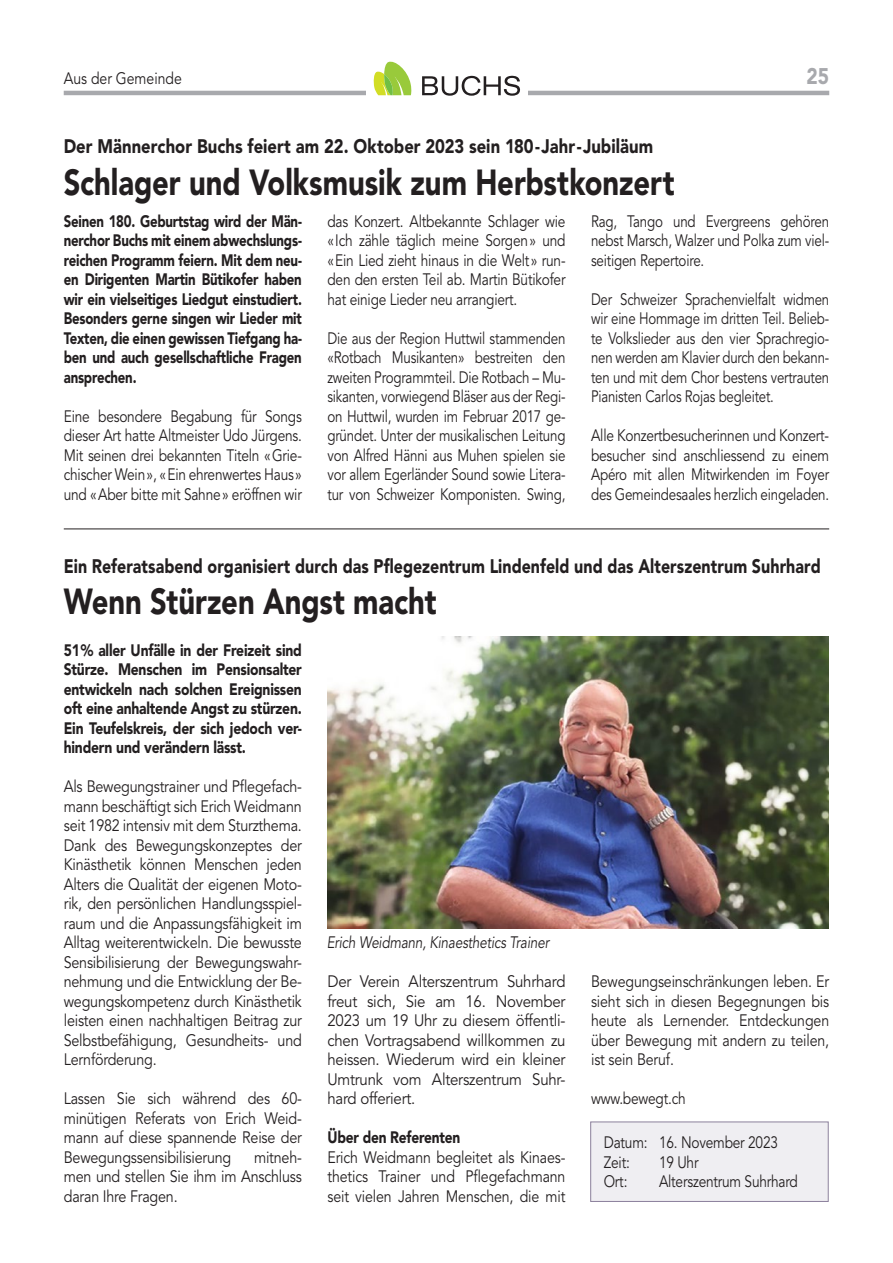
<style>
.page{position:relative;width:893px;height:1263px;background:#fff}
.page>*{position:absolute;margin:0;border:0;box-sizing:border-box;transform-origin:0 0}
.t1{font:900 36px "Avenir LT Std";color:#231f20;scale:.81 1}
.t2{font:900 22.5px "Avenir LT Std";color:#a8a9ad;scale:.85 1}
.t3{font:900 19.5px "Avenir LT Std";letter-spacing:.005em;color:#231f20;scale:.82 1}
.t4{font:900 19.5px "Avenir LT Std";letter-spacing:.005em;color:#231f20;scale:.85 1}
.t5{font:16.5px/19.5px "Avenir LT Std";letter-spacing:-.015em;color:#231f20;text-align:justify;scale:.87 1}
.t6{font:16.5px/19.5px "Avenir LT Std";letter-spacing:-.015em;color:#231f20;text-align:justify;scale:.83 1}
.t7{font:16.5px/19.5px "Avenir LT Std";letter-spacing:-.015em;color:#231f20;text-align:justify;scale:.81 1}
.t8{font:900 16.5px/19.5px "Avenir LT Std";letter-spacing:-.015em;color:#231f20;text-align:justify;scale:.8 1}
.t9{font:16.5px/19.5px "Avenir LT Std";letter-spacing:-.015em;color:#231f20;text-align:justify;scale:.86 1}
.t10{font:16.5px/19.5px "Avenir LT Std";letter-spacing:-.015em;color:#231f20;text-align:justify;scale:.8 1}
.t11{font:16.5px/19.5px "Avenir LT Std";letter-spacing:-.015em;color:#231f20;text-align:justify;scale:.91 1}
.t12{font:900 16.5px/19.5px "Avenir LT Std";letter-spacing:-.015em;color:#231f20;text-align:justify;scale:.84 1}
.t13{font:italic 16.5px "Avenir LT Std";letter-spacing:-.01em;color:#231f20;scale:.81 1}
.t14{font:900 16.5px "Avenir LT Std";letter-spacing:-.015em;color:#231f20;scale:.83 1}
.t15{font:16.5px "Avenir LT Std";letter-spacing:-.015em;color:#231f20;scale:.85 1}
</style>
<div class="page">
<hr style="left:64px;top:91px;width:765px;height:4px;background:#a8a9ad">
<div style="left:366px;top:56px;width:162px;height:45px;background:#fff"></div>
<svg style="left:374px;top:62px;width:38px;height:33px"></svg>
<svg style="left:422px;top:76px;width:98px;height:20px"></svg>
<img style="left:327px;top:636px;width:501px;height:293px">
<hr style="left:64px;top:529px;width:765px;height:1px;background:#231f20">
<div style="left:591px;top:1122px;width:237px;height:79px;background:#efeef2"></div>
<div style="left:590px;top:1122px;width:238px;height:80px;border:1px solid #8c819c"></div>
<p class="t15" style="left:64px;top:69px;width:141px">Aus der Gemeinde</p>
<h2 class="t2" style="left:807px;top:63px;width:28px">25</h2>
<p class="t4" style="left:64px;top:134px;width:695px">Der Männerchor Buchs feiert am 22. Oktober 2023 sein 180-Jahr-Jubiläum</p>
<h1 class="t1" style="left:64px;top:160px;width:755px">Schlager und Volksmusik zum Herbstkonzert</h1>
<p class="t8" style="left:64px;top:211px;width:299px">Seinen 180. Geburtstag wird der Män&shy;nerchor Buchs mit einem abwechslungs&shy;reichen Programm feiern. Mit dem neu&shy;en Dirigenten Martin Bütikofer haben wir ein vielseitiges Liedgut einstudiert.<br>Besonders gerne singen wir Lieder mit Texten, die einen gewissen Tiefgang ha&shy;ben und auch gesellschaftliche Fragen ansprechen.</p>
<p class="t6" style="left:64px;top:407px;width:288px">Eine besondere Begabung für Songs dieser Art hatte Altmeister Udo Jürgens.<br>Mit seinen drei bekannten Titeln «Grie&shy;chischer Wein», «Ein ehrenwertes Haus» und «Aber bitte mit Sahne» eröffnen wir</p>
<p class="t7" style="left:591px;top:212px;width:295px">Rag, Tango und Evergreens gehören nebst Marsch, Walzer und Polka zum viel&shy;seitigen Repertoire.</p>
<p class="t10" style="left:591px;top:290px;width:299px">Der Schweizer Sprachenvielfalt widmen wir eine Hommage im dritten Teil. Belieb&shy;te Volkslieder aus den vier Sprachregio&shy;nen werden am Klavier durch den bekann&shy;ten und mit dem Chor bestens vertrauten Pianisten Carlos Rojas begleitet.</p>
<p class="t6" style="left:591px;top:426px;width:288px">Alle Konzertbesucherinnen und Konzert&shy;besucher sind anschliessend zu einem Apéro mit allen Mitwirkenden im Foyer des Gemeindesaales herzlich eingeladen.</p>
<p class="t6" style="left:327px;top:212px;width:288px">das Konzert. Altbekannte Schlager wie «Ich zähle täglich meine Sorgen» und «Ein Lied zieht hinaus in die Welt» run&shy;den den ersten Teil ab. Martin Bütikofer hat einige Lieder neu arrangiert.</p>
<p class="t7" style="left:327px;top:329px;width:295px">Die aus der Region Huttwil stammenden «Rotbach Musikanten» bestreiten den zweiten Programmteil. Die Rotbach – Mu&shy;sikanten, vorwiegend Bläser aus der Regi&shy;on Huttwil, wurden im Februar 2017 ge&shy;gründet. Unter der musikalischen Leitung von Alfred Hänni aus Muhen spielen sie vor allem Egerländer Sound sowie Litera&shy;tur von Schweizer Komponisten. Swing,</p>
<p class="t3" style="left:64px;top:554px;width:925px">Ein Referatsabend organisiert durch das Pflegezentrum Lindenfeld und das Alterszentrum Suhrhard</p>
<h1 class="t1" style="left:64px;top:580px;width:462px">Wenn Stürzen Angst macht</h1>
<p class="t12" style="left:64px;top:640px;width:285px">51% aller Unfälle in der Freizeit sind Stürze. Menschen im Pensionsalter entwickeln nach solchen Ereignissen oft eine anhaltende Angst zu stürzen.<br>Ein Teufelskreis, der sich jedoch ver&shy;hindern und verändern lässt.</p>
<p class="t5" style="left:64px;top:777px;width:275px">Als Bewegungstrainer und Pflegefach&shy;mann beschäftigt sich Erich Weidmann seit 1982 intensiv mit dem Sturzthema.<br>Dank des Bewegungskonzeptes der Kinästhetik können Menschen jeden Alters die Qualität der eigenen Moto&shy;rik, den persönlichen Handlungsspiel&shy;raum und die Anpassungsfähigkeit im Alltag weiterentwickeln. Die bewusste Sensibilisierung der Bewegungswahr&shy;nehmung und die Entwicklung der Be&shy;wegungskompetenz durch Kinästhetik leisten einen nachhaltigen Beitrag zur Selbstbefähigung, Gesundheits- und Lernförderung.</p>
<p class="t5" style="left:64px;top:1089px;width:275px">Lassen Sie sich während des 60- minütigen Referats von Erich Weid&shy;mann auf diese spannende Reise der Bewegungssensibilisierung</p>
<p class="t13" style="left:327px;top:933px;width:276px">Erich Weidmann, Kinaesthetics Trainer</p>
<p class="t11" style="left:327px;top:972px;width:263px">Der Verein Alterszentrum Suhrhard freut sich, Sie am 16. November 2023 um 19 Uhr zu diesem öffentli&shy;chen Vortragsabend willkommen zu heissen. Wiederum wird ein kleiner Umtrunk vom Alterszentrum Suhr&shy;hard offeriert.</p>
<p class="t14" style="left:327px;top:1127px;width:162px">Über den Referenten</p>
<p class="t9" style="left:327px;top:1148px;width:278px">Erich Weidmann begleitet als Kinaes&shy;thetics Trainer und Pflegefachmann seit vielen Jahren Menschen, die mit</p>
<p class="t9" style="left:591px;top:972px;width:278px">Bewegungseinschränkungen leben. Er sieht sich in diesen Begegnungen bis heute als Lernender. Entdeckungen über Bewegung mit andern zu teilen, ist sein Beruf.</p>
<p class="t6" style="left:591px;top:1089px;width:116px">www.bewegt.ch</p>
<p class="t6" style="left:604px;top:1133px;width:211px">Datum: 16. November 2023<br>Zeit:</p>
<p class="t5" style="left:64px;top:1148px;width:275px;text-indent:190px">mitneh&shy;men und stellen Sie ihm im Anschluss daran Ihre Fragen.</p>
<p class="t6" style="left:659px;top:1153px;width:49px">19 Uhr</p>
<p class="t6" style="left:604px;top:1172px;width:30px">Ort:</p>
<p class="t6" style="left:659px;top:1172px;width:169px">Alterszentrum Suhrhard</p>
</div>
